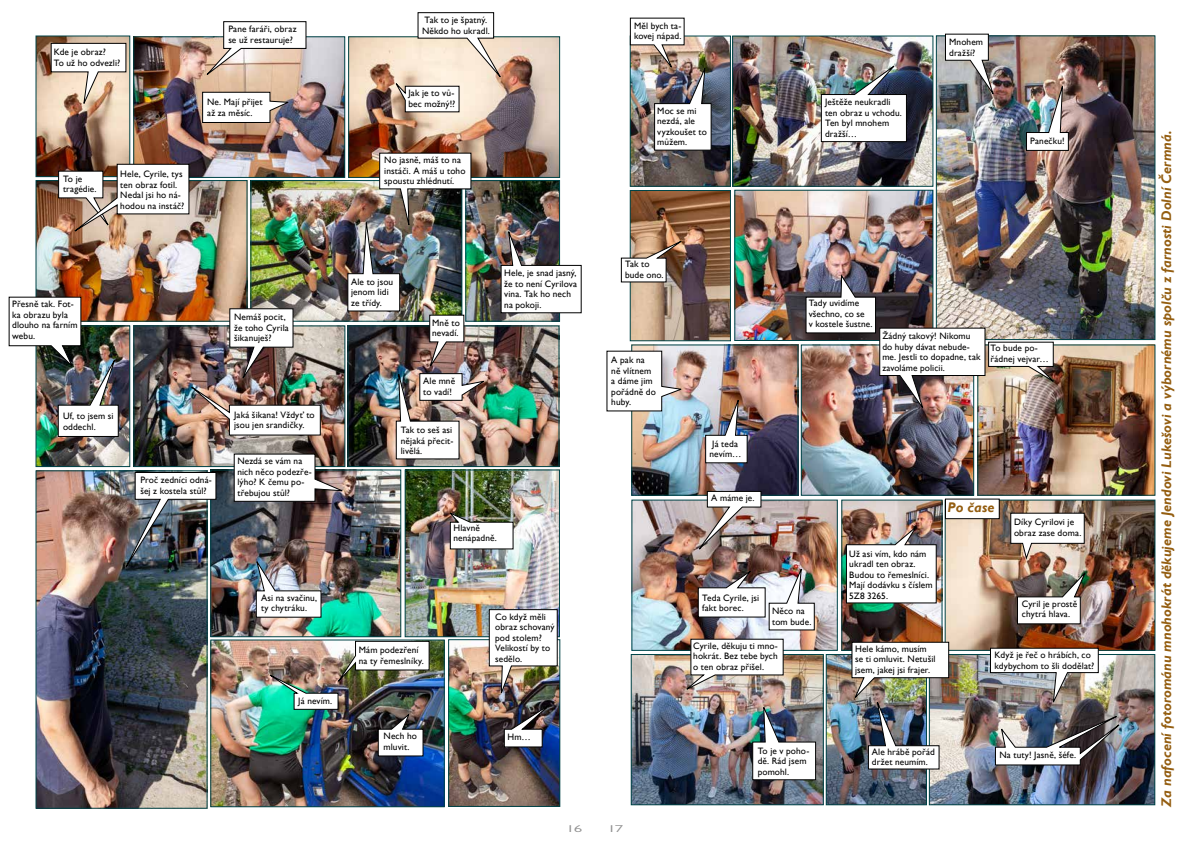
<style>
.page{position:relative;width:1191px;height:842px;background:#fff}
.page>*{position:absolute;margin:0;border:0;box-sizing:border-box;transform-origin:0 0}
.t1{font:italic 700 14px "Gill Sans";color:#945e11}
.t2{font:10px "Gill Sans MT Pro";color:#909090;scale:1.7 1}
.t3{font:9.3px/10.5px "Gill Sans";letter-spacing:.015em;color:#000}
</style>
<div class="page">
<img style="left:38px;top:38px;width:90px;height:115px">
<img style="left:135px;top:39px;width:208px;height:114px">
<div style="left:133px;top:37px;width:212px;height:141px;border:1px solid #004448"></div>
<img style="left:350px;top:39px;width:208px;height:114px">
<div style="left:348px;top:37px;width:212px;height:141px;border:1px solid #004448"></div>
<img style="left:38px;top:756px;width:167px;height:50px">
<img style="left:212px;top:756px;width:230px;height:49px">
<img style="left:450px;top:756px;width:108px;height:49px">
<div style="left:448px;top:639px;width:112px;height:168px;border:1px solid #004448"></div>
<img style="left:632px;top:38px;width:96px;height:147px">
<div style="left:630px;top:36px;width:100px;height:151px;border:1px solid #004448"></div>
<img style="left:734px;top:38px;width:197px;height:147px">
<div style="left:732px;top:36px;width:201px;height:151px;border:1px solid #004448"></div>
<img style="left:938px;top:38px;width:215px;height:300px">
<div style="left:936px;top:36px;width:219px;height:304px;border:1px solid #004448"></div>
<img style="left:632px;top:192px;width:96px;height:147px">
<div style="left:630px;top:190px;width:100px;height:151px;border:1px solid #004448"></div>
<img style="left:736px;top:192px;width:195px;height:147px">
<div style="left:734px;top:190px;width:199px;height:151px;border:1px solid #004448"></div>
<img style="left:633px;top:347px;width:163px;height:146px">
<div style="left:631px;top:345px;width:167px;height:150px;border:1px solid #004448"></div>
<img style="left:803px;top:347px;width:169px;height:146px">
<div style="left:801px;top:345px;width:173px;height:150px;border:1px solid #004448"></div>
<img style="left:979px;top:347px;width:174px;height:146px">
<img style="left:633px;top:502px;width:202px;height:147px">
<img style="left:843px;top:502px;width:97px;height:147px">
<div style="left:841px;top:500px;width:101px;height:151px;border:1px solid #004448"></div>
<img style="left:947px;top:502px;width:206px;height:147px">
<div style="left:945px;top:500px;width:210px;height:151px;border:1px solid #004448"></div>
<img style="left:633px;top:656px;width:188px;height:147px">
<div style="left:631px;top:654px;width:192px;height:151px;border:1px solid #004448"></div>
<img style="left:828px;top:656px;width:96px;height:147px">
<div style="left:826px;top:654px;width:100px;height:151px;border:1px solid #004448"></div>
<img style="left:931px;top:656px;width:222px;height:147px">
<div style="left:929px;top:654px;width:226px;height:151px;border:1px solid #004448"></div>
<svg style="left:51px;top:43px;width:75px;height:62px"></svg>
<svg style="left:205px;top:21px;width:101px;height:55px"></svg>
<svg style="left:202px;top:92px;width:87px;height:31px"></svg>
<svg style="left:395px;top:12px;width:107px;height:100px"></svg>
<img style="left:9px;top:153px;width:572px;height:603px">
<img style="left:995px;top:714px;width:127px;height:51px">
<img style="left:990px;top:648px;width:108px;height:55px">
<img style="left:630px;top:18px;width:81px;height:132px">
<img style="left:821px;top:64px;width:85px;height:78px">
<svg style="left:945px;top:34px;width:48px;height:61px"></svg>
<svg style="left:621px;top:240px;width:62px;height:42px"></svg>
<img style="left:1026px;top:84px;width:42px;height:67px">
<img style="left:805px;top:275px;width:250px;height:134px">
<svg style="left:606px;top:351px;width:76px;height:60px"></svg>
<img style="left:705px;top:398px;width:42px;height:65px">
<img style="left:697px;top:491px;width:64px;height:60px">
<img style="left:698px;top:567px;width:116px;height:63px">
<img style="left:846px;top:526px;width:90px;height:77px">
<svg style="left:1010px;top:513px;width:74px;height:46px"></svg>
<img style="left:1017px;top:572px;width:68px;height:52px">
<img style="left:851px;top:642px;width:98px;height:127px">
<img style="left:752px;top:706px;width:64px;height:74px">
<img style="left:685px;top:639px;width:98px;height:51px">
<div style="left:945px;top:499px;width:54px;height:20px;background:#fff"></div>
<div style="left:945px;top:499px;width:54px;height:20px;border:1px solid #000"></div>
<p class="t3" style="left:54px;top:47px;width:68px">Kde je obraz?<br>To už ho odvezli?</p>
<p class="t3" style="left:63px;top:173px;width:35px">To je tragédie.</p>
<p class="t3" style="left:120px;top:169px;width:65px">Hele, Cyrile, tys ten obraz fotil.<br>Nedal jsi ho ná&shy;hodou na instáč?</p>
<p class="t3" style="left:228px;top:24px;width:70px">Pane faráři, obraz se už restauruje?</p>
<p class="t3" style="left:207px;top:97px;width:57px">Ne. Mají přijet až za měsíc.</p>
<p class="t3" style="left:422px;top:15px;width:69px">Tak to je špatný.<br>Někdo ho ukradl.</p>
<p class="t3" style="left:408px;top:88px;width:48px">Jak je to vů&shy;bec možný!?</p>
<p class="t3" style="left:384px;top:155px;width:83px">No jasně, máš to na instáči. A máš u toho spoustu zhlédnutí.</p>
<p class="t3" style="left:351px;top:277px;width:44px">Ale to jsou jenom lidi ze třídy.</p>
<p class="t3" style="left:504px;top:268px;width:74px;text-align:justify">Hele, je snad jasný, že to není Cyrilova vina. Tak ho nech</p>
<p class="t3" style="left:12px;top:299px;width:63px">Přesně tak. Fot-</p>
<p class="t3" style="left:504px;top:300px;width:39px">na pokoji.</p>
<p class="t3" style="left:12px;top:310px;width:67px">ka obrazu byla dlouho na farním webu.</p>
<p class="t3" style="left:234px;top:312px;width:56px">Nemáš pocit, že toho Cyrila šikanuješ?</p>
<p class="t3" style="left:432px;top:317px;width:29px">Mně to nevadí.</p>
<p class="t3" style="left:63px;top:411px;width:52px">Uf, to jsem si oddechl.</p>
<p class="t3" style="left:140px;top:475px;width:73px">Proč zedníci odná&shy;šej z kostela stůl?</p>
<p class="t3" style="left:234px;top:409px;width:82px">Jaká šikana! Vždyť to jsou jen srandičky.</p>
<p class="t3" style="left:237px;top:456px;width:76px">Nezdá se vám na nich něco podezře&shy;lýho? K čemu po&shy;třebujou stůl?</p>
<p class="t3" style="left:261px;top:592px;width:58px">Asi na svačinu, ty chytráku.</p>
<p class="t3" style="left:298px;top:696px;width:36px">Já nevím.</p>
<p class="t3" style="left:423px;top:376px;width:34px">Ale mně to vadí!</p>
<p class="t3" style="left:401px;top:425px;width:54px">Tak to seš asi nějaká přecit&shy;livělá.</p>
<p class="t3" style="left:359px;top:645px;width:67px">Mám podezření na ty řemeslníky.</p>
<p class="t3" style="left:383px;top:731px;width:35px">Nech ho mluvit.</p>
<p class="t3" style="left:453px;top:523px;width:45px">Hlavně nenápadně.</p>
<p class="t3" style="left:495px;top:612px;width:61px">Co když měli obraz schovaný pod stolem?<br>Velikostí by to sedělo.</p>
<p class="t3" style="left:507px;top:731px;width:25px">Hm…</p>
<p class="t3" style="left:634px;top:21px;width:49px">Měl bych ta&shy;kovej nápad.</p>
<p class="t3" style="left:657px;top:106px;width:51px">Moc se mi nezdá, ale vyzkoušet to můžem.</p>
<p class="t3" style="left:825px;top:97px;width:78px">Ještěže neukradli ten obraz u vchodu.<br>Ten byl mnohem dražší…</p>
<p class="t3" style="left:949px;top:37px;width:35px">Mnohem dražší?</p>
<p class="t3" style="left:1030px;top:136px;width:36px">Panečku!</p>
<p class="t3" style="left:625px;top:259px;width:40px">Tak to bude ono.</p>
<p class="t3" style="left:611px;top:355px;width:46px">A pak na ně vlítnem a dáme jim pořádně do huby.</p>
<p class="t3" style="left:808px;top:298px;width:65px">Tady uvidíme všechno, co se<br>v kostele šustne.</p>
<p class="t3" style="left:882px;top:331px;width:100px">Žádný takový! Nikomu do huby dávat nebude&shy;me. Jestli to dopadne, tak zavoláme policii.</p>
<p class="t3" style="left:990px;top:343px;width:60px">To bude po&shy;řádnej vejvar…</p>
<p class="t3" style="left:709px;top:438px;width:33px">Já teda nevím…</p>
<p class="t3" style="left:711px;top:493px;width:45px">A máme je.</p>
<p class="t3" style="left:702px;top:592px;width:59px">Teda Cyrile, jsi fakt borec.</p>
<p class="t3" style="left:772px;top:606px;width:41px">Něco na tom bude.</p>
<p class="t3" style="left:849px;top:548px;width:85px">Už asi vím, kdo nám ukradl ten obraz.<br>Budou to řemeslníci.<br>Mají dodávku s číslem<br>5Z8 3265.</p>
<h1 class="t1" style="left:947px;top:500px;width:48px">Po čase</h1>
<p class="t3" style="left:1014px;top:517px;width:69px">Díky Cyrilovi je obraz zase doma.</p>
<p class="t3" style="left:1021px;top:598px;width:57px">Cyril je prostě chytrá hlava.</p>
<p class="t3" style="left:693px;top:640px;width:86px;text-align:justify">Cyrile, děkuju ti mno&shy;hokrát. Bez tebe bych o ten obraz přišel.</p>
<p class="t3" style="left:855px;top:643px;width:82px">Hele kámo, musím se ti omluvit. Netušil jsem, jakej jsi frajer.</p>
<p class="t3" style="left:994px;top:650px;width:101px">Když je řeč o hrábích, co kdybychom to šli dodělat?</p>
<p class="t3" style="left:757px;top:745px;width:53px">To je v poho&shy;dě. Rád jsem pomohl.</p>
<p class="t3" style="left:999px;top:750px;width:78px">Na tuty! Jasně, šéfe.</p>
<p class="t3" style="left:872px;top:747px;width:64px">Ale hrábě pořád držet neumím.</p>
<p class="t2" style="left:566px;top:823px;width:11px">16</p>
<p class="t2" style="left:607px;top:823px;width:11px">17</p>
<h1 class="t1" style="left:1158px;top:806px;width:677px;rotate:-90deg">Za nafocení fotorománu mnohokrát děkujeme Jendovi Lukešovi a výbornému spolču z farnosti Dolní Čermná.</h1>
</div>
